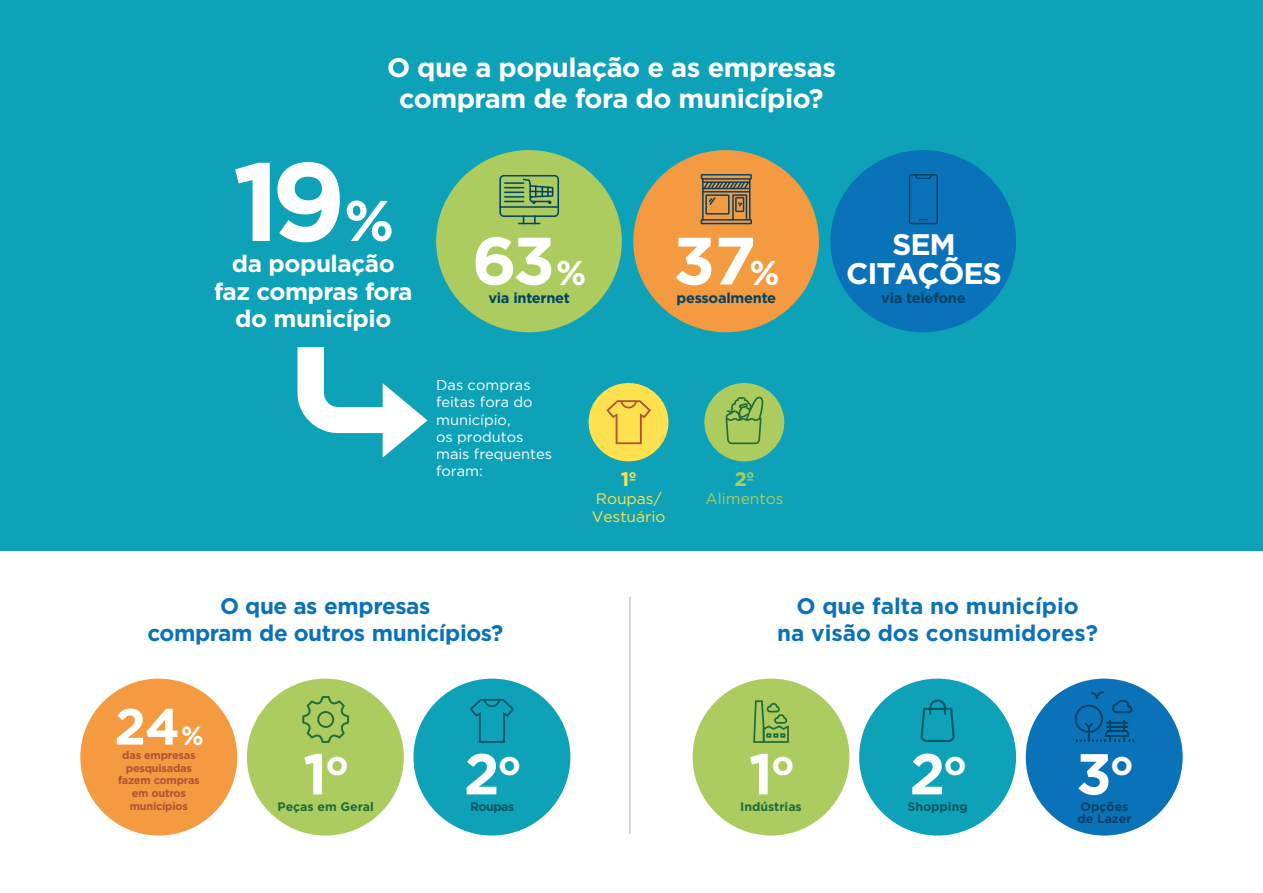
<style>
.page{position:relative;width:1263px;height:893px;background:#fff}
.page>*{position:absolute;margin:0;border:0;box-sizing:border-box;transform-origin:0 0}
.t1{font:700 110.85px "Gotham";color:#fff}
.t2{font:700 66.75px "Gotham";color:#fff}
.t3{font:700 57.6px "Gotham";color:#fff}
.t4{font:700 50.85px "Gotham";color:#fff}
.t5{font:700 34.5px "Gotham";color:#fff}
.t6{font:700 33.6px "Gotham";color:#fff}
.t7{font:700 29.7px/28.5px "Gotham";letter-spacing:-.04em;color:#fff;text-align:center}
.t8{font:700 26.7px/31px "Gotham";letter-spacing:-.02em;color:#fff;text-align:center}
.t9{font:700 23.85px/27.6px "Gotham";letter-spacing:-.02em;color:#fff;text-align:center}
.t10{font:700 22.5px/27px "Gotham";color:#0a72b8;text-align:center}
.t11{font:700 22.5px/27px "Gotham";letter-spacing:-.02em;color:#0a72b8;text-align:center}
.t12{font:700 19.65px "Gotham";color:#ffe14f}
.t13{font:700 19.65px "Gotham";color:#adcc5f}
.t14{font:15.3px/18.3px "Gotham";color:#ffe14f}
.t15{font:15.3px "Gotham";color:#adcc5f}
.t16{font:14.4px/17.2px "Gotham";color:#fff}
.t17{font:700 14.4px "Gotham";letter-spacing:-.02em;color:#004264}
.t18{font:700 12.3px "Gotham";color:#1f6c38}
.t19{font:700 12.3px "Gotham";color:#035764}
.t20{font:700 12.3px/12px "Gotham";color:#004264}
.t21{font:700 10.95px/12.6px "Gotham";letter-spacing:-.02em;color:#b05333;text-align:center}
.s1{font-size:57.15px}
.s2{font-size:34.5px}
.s3{font-size:26.25px}
</style>
<div class="page">
<div style="left:0;top:0;width:1263px;height:550px;background:#0ea2b8"></div>
<div style="left:704px;top:383px;width:80px;height:78px;background:#adcc5f;border-radius:50%"></div>
<div style="left:436px;top:150px;width:186px;height:182px;background:#adcc5f;border-radius:50%"></div>
<div style="left:633px;top:150px;width:186px;height:182px;background:#f49a41;border-radius:50%"></div>
<div style="left:830px;top:150px;width:186px;height:182px;background:#0a72b8;border-radius:50%"></div>
<svg style="left:297px;top:347px;width:130px;height:111px"></svg>
<div style="left:589px;top:383px;width:79px;height:78px;background:#ffe14f;border-radius:50%"></div>
<hr style="left:629px;top:597px;width:1px;height:237px;background:#b1b1b1">
<div style="left:80px;top:679px;width:157px;height:156px;background:#f49a41;border-radius:50%"></div>
<div style="left:413px;top:679px;width:157px;height:156px;background:#0ea2b8;border-radius:50%"></div>
<div style="left:247px;top:679px;width:157px;height:156px;background:#adcc5f;border-radius:50%"></div>
<div style="left:859px;top:679px;width:157px;height:156px;background:#0ea2b8;border-radius:50%"></div>
<div style="left:1026px;top:679px;width:157px;height:156px;background:#0a72b8;border-radius:50%"></div>
<div style="left:692px;top:679px;width:157px;height:156px;background:#adcc5f;border-radius:50%"></div>
<svg style="left:470px;top:699px;width:44px;height:44px"></svg>
<svg style="left:606px;top:400px;width:45px;height:44px"></svg>
<svg style="left:725px;top:396px;width:38px;height:48px"></svg>
<svg style="left:909px;top:174px;width:29px;height:50px"></svg>
<svg style="left:701px;top:174px;width:51px;height:50px"></svg>
<svg style="left:499px;top:175px;width:60px;height:49px"></svg>
<svg style="left:753px;top:700px;width:36px;height:43px"></svg>
<svg style="left:302px;top:696px;width:47px;height:47px"></svg>
<svg style="left:921px;top:699px;width:34px;height:43px"></svg>
<svg style="left:1075px;top:691px;width:59px;height:51px"></svg>
<h3 class="t8" style="left:387px;top:51px;width:450px">O que a população e as empresas compram de fora do município?</h3>
<h1 class="t1" style="left:232px;top:138px;width:163px">19<span class="s1">%</span></h1>
<h3 class="t9" style="left:232px;top:249px;width:164px">da população</h3>
<h3 class="t9" style="left:214px;top:277px;width:200px">faz compras fora do município</h3>
<h2 class="t2" style="left:472px;top:222px;width:85px">63</h2>
<p class="t17" style="left:488px;top:290px;width:83px">via internet</p>
<h3 class="t5" style="left:556px;top:252px;width:32px">%</h3>
<h2 class="t2" style="left:673px;top:222px;width:108px">37<span class="s2">%</span></h2>
<h3 class="t7" style="left:846px;top:230px;width:157px">SEM<br>CITAÇÕES</h3>
<p class="t17" style="left:676px;top:290px;width:101px">pessoalmente</p>
<p class="t17" style="left:881px;top:290px;width:86px">via telefone</p>
<p class="t16" style="left:436px;top:376px;width:117px">Das compras feitas fora do município,<br>os produtos mais frequentes foram:</p>
<h3 class="t12" style="left:621px;top:468px;width:17px">1º</h3>
<p class="t14" style="left:592px;top:489px;width:75px">Roupas/<br>Vestuário</p>
<h3 class="t13" style="left:734px;top:468px;width:21px">2º</h3>
<p class="t15" style="left:705px;top:490px;width:80px">Alimentos</p>
<h3 class="t11" style="left:147px;top:592px;width:357px">O que as empresas<br>compram de outros municípios?</h3>
<h3 class="t4" style="left:114px;top:697px;width:91px">24<span class="s3">%</span></h3>
<p class="t21" style="left:118px;top:748px;width:83px">das empresas pesquisadas fazem compras em outros municípios</p>
<h3 class="t3" style="left:303px;top:741px;width:47px">1<sup>o</sup></h3>
<p class="t18" style="left:277px;top:799px;width:98px">Peças em Geral</p>
<h3 class="t3" style="left:464px;top:741px;width:37px">2</h3>
<p class="t19" style="left:470px;top:799px;width:46px">Roupas</p>
<h3 class="t6" style="left:498px;top:744px;width:24px">o</h3>
<h3 class="t10" style="left:777px;top:592px;width:323px">O que falta no município<br>na visão dos consumidores?</h3>
<h3 class="t3" style="left:909px;top:741px;width:58px">2<sup>o</sup></h3>
<h3 class="t3" style="left:749px;top:741px;width:47px">1<sup>o</sup></h3>
<h3 class="t3" style="left:1076px;top:741px;width:58px">3<sup>o</sup></h3>
<p class="t18" style="left:740px;top:799px;width:63px">Indústrias</p>
<p class="t19" style="left:907px;top:799px;width:62px">Shopping</p>
<p class="t20" style="left:1077px;top:800px;width:56px">Opções de Lazer</p>
</div>
